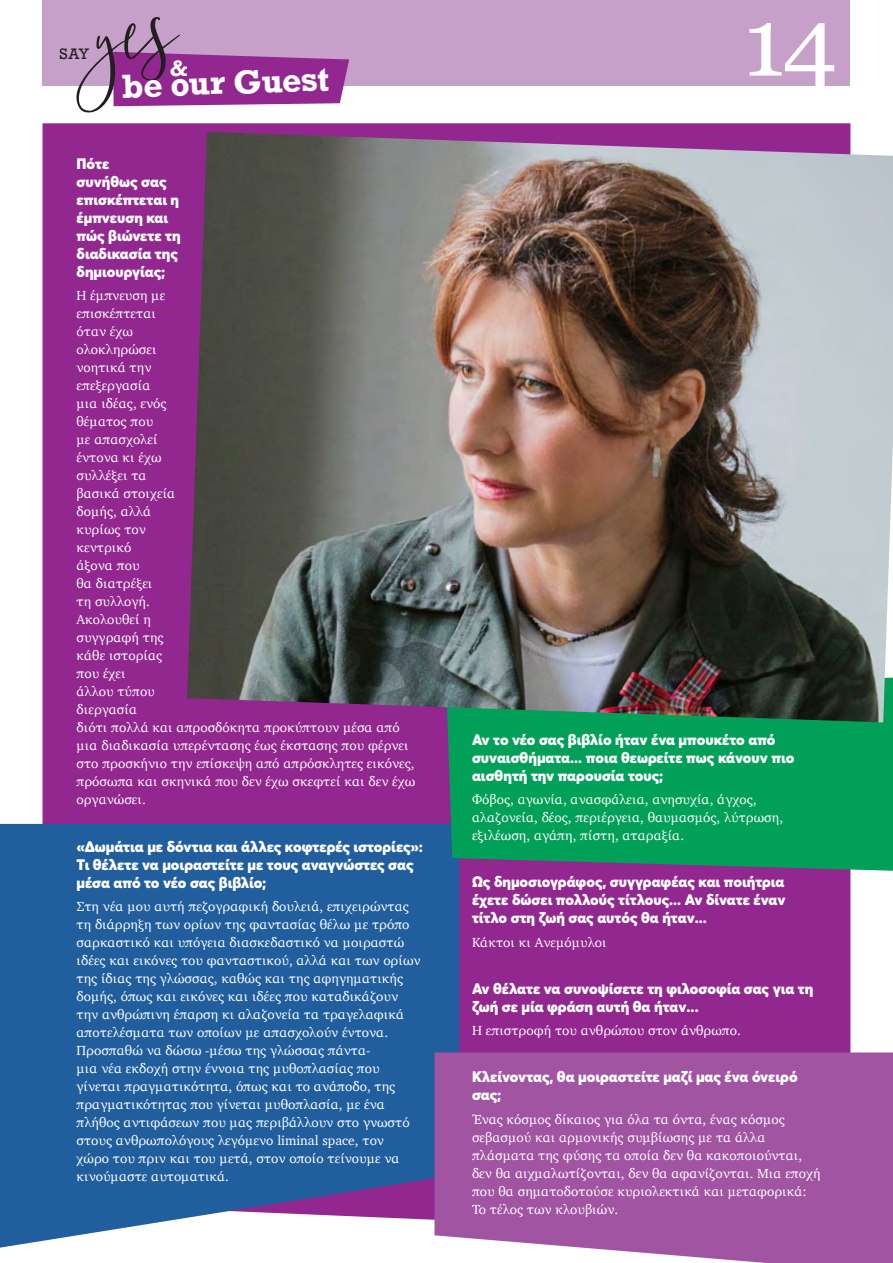
<style>
.page{position:relative;width:893px;height:1263px;background:#fff}
.page>*{position:absolute;margin:0;border:0;box-sizing:border-box;transform-origin:0 0}
.t1{font:97.5px "Georgia";color:#fff}
.t2{font:700 31.5px "Rockwell";color:#fff}
.t3{font:700 21px "Rockwell";color:#fff}
.t4{font:900 15px/18px "Averta";color:#fff}
.t5{font:14.25px "Rockwell";color:#231f20}
.t6{font:13.5px/18px "Charter";color:#fff}
</style>
<div class="page">
<div style="left:43px;top:0;width:807px;height:85px;background:#c7a0ca"></div>
<div style="left:43px;top:123px;width:807px;height:929px;background:#92278f"></div>
<svg style="left:0;top:824px;width:459px;height:423px;background:#2f65a3"></svg>
<div style="left:434px;top:1052px;width:459px;height:211px;background:#a154a1"></div>
<div style="left:446px;top:722px;width:447px;height:149px;background:#00a059"></div>
<svg style="left:76px;top:17px;width:273px;height:96px"></svg>
<img style="left:187px;top:132px;width:706px;height:590px">
<p class="t5" style="left:59px;top:45px;width:32px">SAY</p>
<h3 class="t3" style="left:170px;top:54px;width:20px">&amp;</h3>
<h2 class="t2" style="left:121px;top:66px;width:209px;rotate:-2deg">be our Guest</h2>
<p class="t4" style="left:77px;top:154px;width:106px">Πότε<br>συνήθως σας επισκέπτεται η έμπνευση και πώς βιώνετε τη διαδικασία της δημιουργίας;</p>
<p class="t6" style="left:77px;top:287px;width:340px">Η έμπνευση με<br>επισκέπτεται<br>όταν έχω<br>ολοκληρώσει<br>νοητικά την<br>επεξεργασία<br>μια ιδέας, ενός<br>θέματος που<br>με απασχολεί<br>έντονα κι έχω<br>συλλέξει τα<br>βασικά στοιχεία<br>δομής, αλλά<br>κυρίως τον<br>κεντρικό<br>άξονα που<br>θα διατρέξει<br>τη συλλογή.<br>Ακολουθεί η<br>συγγραφή της<br>κάθε ιστορίας<br>που έχει<br>άλλου τύπου<br>διεργασία<br>διότι πολλά και απροσδόκητα προκύπτουν μέσα από μια διαδικασία υπερέντασης έως έκστασης που φέρνει στο προσκήνιο την επίσκεψη από απρόσκλητες εικόνες, πρόσωπα και σκηνικά που δεν έχω σκεφτεί και δεν έχω οργανώσει.</p>
<p class="t4" style="left:77px;top:837px;width:348px">«Δωμάτια με δόντια και άλλες κοφτερές ιστορίες»:<br>Τι θέλετε να μοιραστείτε με τους αναγνώστες σας μέσα από το νέο σας βιβλίο;</p>
<p class="t6" style="left:77px;top:897px;width:345px">Στη νέα μου αυτή πεζογραφική δουλειά, επιχειρώντας τη διάρρηξη των ορίων της φαντασίας θέλω με τρόπο σαρκαστικό και υπόγεια διασκεδαστικό να μοιραστώ ιδέες και εικόνες του φανταστικού, αλλά και των ορίων της ίδιας της γλώσσας, καθώς και της αφηγηματικής δομής, όπως και εικόνες και ιδέες που καταδικάζουν την ανθρώπινη έπαρση κι αλαζονεία τα τραγελαφικά αποτελέσματα των οποίων με απασχολούν έντονα.<br>Προσπαθώ να δώσω -μέσω της γλώσσας πάντα-<br>μια νέα εκδοχή στην έννοια της μυθοπλασίας που γίνεται πραγματικότητα, όπως και το ανάποδο, της πραγματικότητας που γίνεται μυθοπλασία, με ένα πλήθος αντιφάσεων που μας περιβάλλουν στο γνωστό στους ανθρωπολόγους λεγόμενο liminal space, τον<br>χώρο του πριν και του μετά, στον οποίο τείνουμε να κινούμαστε αυτοματικά.</p>
<h1 class="t1" style="left:743px;top:-29px;width:96px">14</h1>
<p class="t4" style="left:472px;top:730px;width:324px">Αν το νέο σας βιβλίο ήταν ένα μπουκέτο από συναισθήματα... ποια θεωρείτε πως κάνουν πιο αισθητή την παρουσία τους;</p>
<p class="t6" style="left:472px;top:790px;width:313px">Φόβος, αγωνία, ανασφάλεια, ανησυχία, άγχος, αλαζονεία, δέος, περιέργεια, θαυμασμός, λύτρωση, εξιλέωση, αγάπη, πίστη, αταραξία.</p>
<p class="t4" style="left:472px;top:872px;width:315px;text-align:justify">Ως δημοσιογράφος, συγγραφέας και ποιήτρια έχετε δώσει πολλούς τίτλους... Αν δίνατε έναν τίτλο στη ζωή σας αυτός θα ήταν...</p>
<p class="t6" style="left:472px;top:933px;width:136px">Κάκτοι κι Ανεμόμυλοι</p>
<p class="t4" style="left:472px;top:979px;width:343px">Αν θέλατε να συνοψίσετε τη φιλοσοφία σας για τη ζωή σε μία φράση αυτή θα ήταν...</p>
<p class="t6" style="left:472px;top:1021px;width:270px">Η επιστροφή του ανθρώπου στον άνθρωπο.</p>
<p class="t4" style="left:472px;top:1068px;width:327px">Κλείνοντας, θα μοιραστείτε μαζί μας ένα όνειρό σας;</p>
<p class="t6" style="left:472px;top:1110px;width:350px">Ένας κόσμος δίκαιος για όλα τα όντα, ένας κόσμος σεβασμού και αρμονικής συμβίωσης με τα άλλα πλάσματα της φύσης τα οποία δεν θα κακοποιούνται, δεν θα αιχμαλωτίζονται, δεν θα αφανίζονται. Μια εποχή που θα σηματοδοτούσε κυριολεκτικά και μεταφορικά:<br>To τέλος των κλουβιών.</p>
</div>
